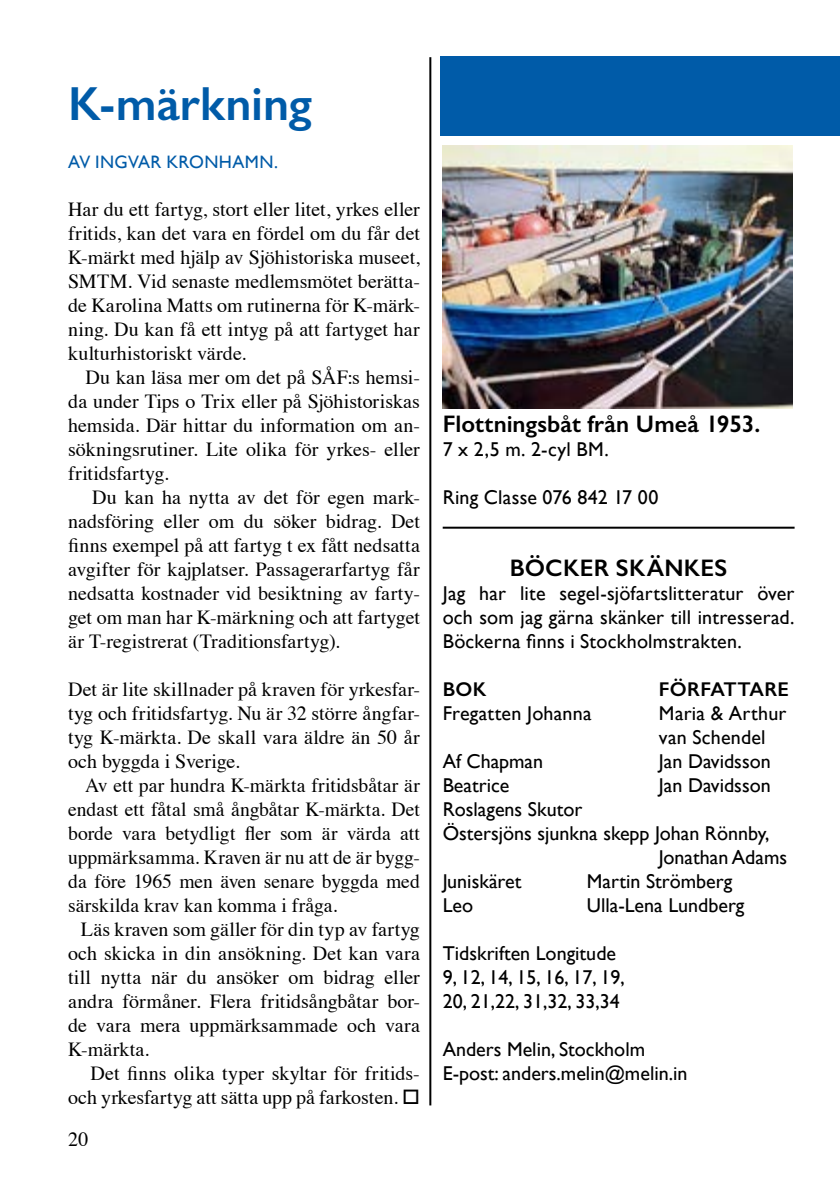
<style>
.page{position:relative;width:840px;height:1191px;background:#fff}
.page>*{position:absolute;margin:0;border:0;box-sizing:border-box;transform-origin:0 0}
.t1{font:600 48px "Gill Sans";color:#005ba8}
.t2{font:600 24px "Gill Sans";letter-spacing:.005em;color:#000}
.t3{font:20px/24px "Times";letter-spacing:.005em;color:#000;text-align:justify}
.t4{font:20px/24px "Gill Sans";color:#000}
.t5{font:600 20px "Gill Sans";letter-spacing:.015em;color:#000}
.t6{font:18px "Gill Sans";letter-spacing:.02em;color:#005ba8}
</style>
<div class="page">
<div style="left:440px;top:57px;width:399px;height:79px;background:#005ba8"></div>
<hr style="left:429px;top:57px;width:2px;height:1048px;background:#000">
<hr style="left:442px;top:526px;width:352px;height:2px;background:#000">
<img style="left:442px;top:146px;width:350px;height:262px">
<h1 class="t1" style="left:68px;top:75px;width:245px">K-märkning</h1>
<p class="t6" style="left:68px;top:151px;width:211px">AV INGVAR KRONHAMN.</p>
<p class="t3" style="left:68px;top:196px;width:353px">Har du ett fartyg, stort eller litet, yrkes eller fritids, kan det vara en fördel om du får det K-märkt med hjälp av Sjöhistoriska museet, SMTM. Vid senaste medlemsmötet berätta&shy;de Karolina Matts om rutinerna för K-märk&shy;ning. Du kan få ett intyg på att fartyget har kulturhistoriskt värde.</p>
<p class="t3" style="left:68px;top:364px;width:353px;text-indent:17px">Du kan läsa mer om det på SÅF:s hemsi&shy;da under Tips o Trix eller på Sjöhistoriskas hemsida. Där hittar du information om an&shy;sökningsrutiner. Lite olika för yrkes- eller fritidsfartyg.</p>
<p class="t3" style="left:68px;top:484px;width:353px;text-indent:24px">Du kan ha nytta av det för egen mark&shy;nadsföring eller om du söker bidrag. Det finns exempel på att fartyg t ex fått nedsatta avgifter för kajplatser. Passagerarfartyg får nedsatta kostnader vid besiktning av farty&shy;get om man har K-märkning och att fartyget är T-registrerat (Traditionsfartyg).</p>
<p class="t3" style="left:68px;top:676px;width:353px">Det är lite skillnader på kraven för yrkesfar&shy;tyg och fritidsfartyg. Nu är 32 större ångfar&shy;tyg K-märkta. De skall vara äldre än 50 år och byggda i Sverige.</p>
<p class="t3" style="left:68px;top:772px;width:353px;text-indent:17px">Av ett par hundra K-märkta fritidsbåtar är endast ett fåtal små ångbåtar K-märkta. Det borde vara betydligt fler som är värda att uppmärksamma. Kraven är nu att de är bygg&shy;da före 1965 men även senare byggda med särskilda krav kan komma i fråga.</p>
<p class="t3" style="left:68px;top:916px;width:353px;text-indent:13px">Läs kraven som gäller för din typ av fartyg och skicka in din ansökning. Det kan vara till nytta när du ansöker om bidrag eller andra förmåner. Flera fritidsångbåtar bor&shy;de vara mera uppmärksammade och vara K-märkta.</p>
<p class="t3" style="left:68px;top:1060px;width:353px;text-align:right">Det finns olika typer skyltar för fritids&shy;och yrkesfartyg att sätta upp på farkosten. □</p>
<p class="t3" style="left:68px;top:1126px;width:22px">20</p>
<p class="t2" style="left:442px;top:409px;width:319px">Flottningsbåt från Umeå 1953.</p>
<p class="t4" style="left:442px;top:437px;width:167px">7 x 2,5 m. 2-cyl BM.</p>
<p class="t4" style="left:442px;top:485px;width:217px">Ring Classe 076 842 17 00</p>
<p class="t2" style="left:509px;top:553px;width:219px">BÖCKER SKÄNKES</p>
<p class="t4" style="left:442px;top:581px;width:353px;text-align:justify">Jag har lite segel-sjöfartslitteratur över och som jag gärna skänker till intresserad.<br>Böckerna finns i Stockholmstrakten.</p>
<p class="t5" style="left:442px;top:677px;width:45px">BOK</p>
<p class="t5" style="left:658px;top:677px;width:131px">FÖRFATTARE</p>
<p class="t4" style="left:442px;top:701px;width:150px">Fregatten Johanna</p>
<p class="t4" style="left:658px;top:701px;width:129px">Maria &amp; Arthur van Schendel</p>
<p class="t4" style="left:442px;top:749px;width:102px">Af Chapman</p>
<p class="t4" style="left:658px;top:749px;width:113px">Jan Davidsson</p>
<p class="t4" style="left:442px;top:773px;width:68px">Beatrice</p>
<p class="t4" style="left:658px;top:773px;width:113px">Jan Davidsson</p>
<p class="t4" style="left:442px;top:797px;width:141px">Roslagens Skutor</p>
<p class="t4" style="left:442px;top:821px;width:328px">Östersjöns sjunkna skepp Johan Rönnby,</p>
<p class="t4" style="left:658px;top:845px;width:130px">Jonathan Adams</p>
<p class="t4" style="left:442px;top:869px;width:80px">Juniskäret</p>
<p class="t4" style="left:586px;top:869px;width:147px">Martin Strömberg</p>
<p class="t4" style="left:442px;top:893px;width:32px">Leo</p>
<p class="t4" style="left:586px;top:893px;width:159px">Ulla-Lena Lundberg</p>
<p class="t4" style="left:442px;top:941px;width:184px">Tidskriften Longitude<br>9, 12, 14, 15, 16, 17, 19,<br>20, 21,22, 31,32, 33,34</p>
<p class="t4" style="left:442px;top:1037px;width:246px">Anders Melin, Stockholm<br>E-post: anders.melin@melin.in</p>
</div>
